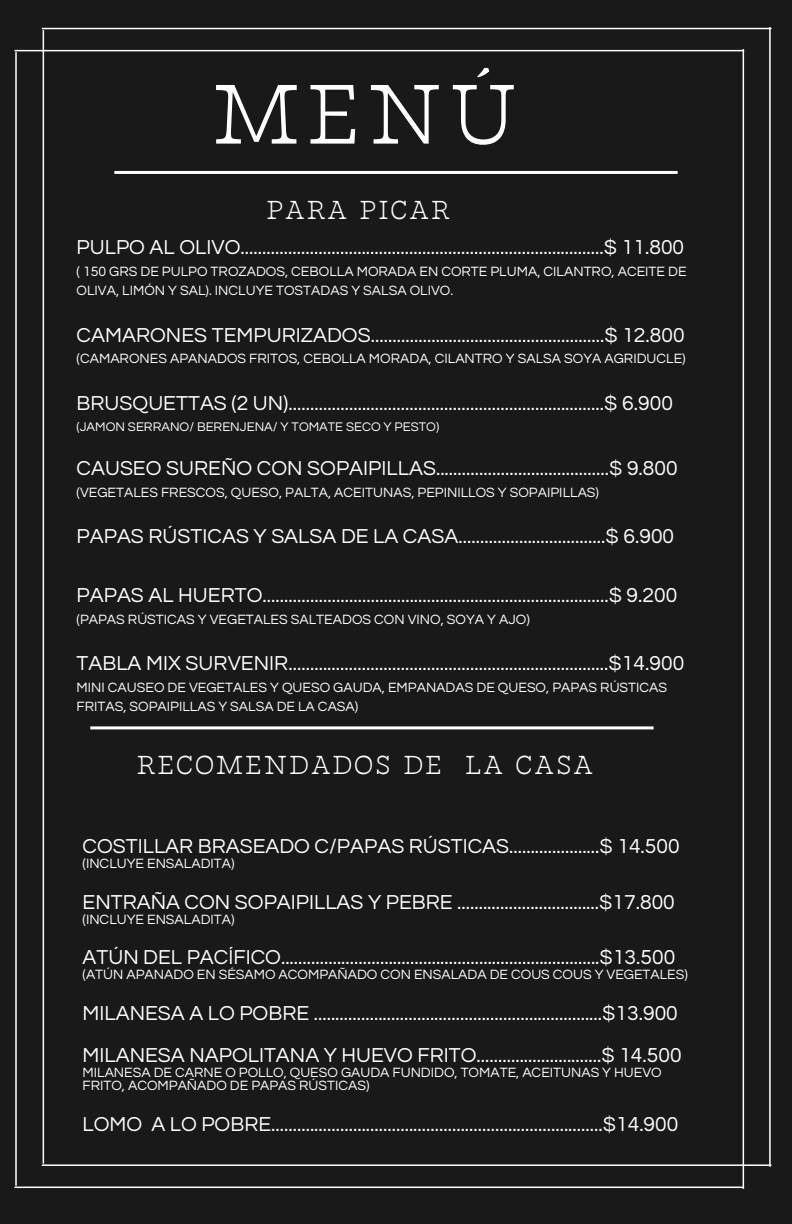
<style>
.page{position:relative;width:792px;height:1224px;background:#191919}
.page>*{position:absolute;margin:0;border:0;box-sizing:border-box;transform-origin:0 0}
.t1{font:300 90.6px "Tarif";color:#fff}
.t2{font:300 28px "Tarif";letter-spacing:.095em;color:#fff}
.t3{font:21px "Questrial";color:#fff}
.t4{font:14px/19.5px "Questrial";letter-spacing:.005em;color:#fff}
.t5{font:13px "Questrial";letter-spacing:.005em;color:#fff}
</style>
<div class="page">
<hr style="left:114px;top:171px;width:564px;height:3px;background:#fff">
<hr style="left:42px;top:28px;width:729px;height:1px;background:#fff">
<hr style="left:15px;top:50px;width:729px;height:1px;background:#fff">
<hr style="left:42px;top:1164px;width:729px;height:2px;background:#fff">
<hr style="left:15px;top:1187px;width:729px;height:1px;background:#fff">
<hr style="left:43px;top:30px;width:1px;height:1134px;background:#fff">
<hr style="left:15px;top:52px;width:2px;height:1134px;background:#fff">
<hr style="left:769px;top:27px;width:2px;height:1140px;background:#fff">
<hr style="left:743px;top:49px;width:1px;height:1140px;background:#fff">
<hr style="left:90px;top:726px;width:564px;height:3px;background:#fff">
<p class="t1" style="left:214px;top:62px;width:304px">MENÚ</p>
<p class="t2" style="left:267px;top:194px;width:184px">PARA PICAR</p>
<p class="t3" style="left:77px;top:237px;width:609px">PULPO AL OLIVO....................................................................................$ 11.800</p>
<p class="t4" style="left:77px;top:262px;width:612px">( 150 GRS DE PULPO TROZADOS, CEBOLLA MORADA EN CORTE PLUMA, CILANTRO, ACEITE DE<br>OLIVA, LIMÓN Y SAL). INCLUYE TOSTADAS Y SALSA OLIVO.</p>
<p class="t3" style="left:77px;top:324px;width:610px">CAMARONES TEMPURIZADOS......................................................$ 12.800</p>
<p class="t4" style="left:77px;top:349px;width:611px">(CAMARONES APANADOS FRITOS, CEBOLLA MORADA, CILANTRO Y SALSA SOYA AGRIDUCLE)</p>
<p class="t3" style="left:77px;top:393px;width:598px">BRUSQUETTAS (2 UN).........................................................................$ 6.900</p>
<p class="t5" style="left:77px;top:420px;width:364px">(JAMON SERRANO/ BERENJENA/ Y TOMATE SECO Y PESTO)</p>
<p class="t3" style="left:77px;top:458px;width:603px">CAUSEO SUREÑO CON SOPAIPILLAS........................................$ 9.800</p>
<p class="t4" style="left:77px;top:483px;width:524px">(VEGETALES FRESCOS, QUESO, PALTA, ACEITUNAS, PEPINILLOS Y SOPAIPILLAS)</p>
<h1 class="t3" style="left:77px;top:526px;width:599px">PAPAS RÚSTICAS Y SALSA DE LA CASA..................................$ 6.900</h1>
<p class="t3" style="left:77px;top:585px;width:602px">PAPAS AL HUERTO................................................................................$ 9.200</p>
<p class="t4" style="left:77px;top:610px;width:455px">(PAPAS RÚSTICAS Y VEGETALES SALTEADOS CON VINO, SOYA Y AJO)</p>
<h2 class="t3" style="left:77px;top:653px;width:609px">TABLA MIX SURVENIR..........................................................................$14.900</h2>
<h2 class="t4" style="left:77px;top:678px;width:592px">MINI CAUSEO DE VEGETALES Y QUESO GAUDA, EMPANADAS DE QUESO, PAPAS RÚSTICAS<br>FRITAS, SOPAIPILLAS Y SALSA DE LA CASA)</h2>
<h3 class="t2" style="left:137px;top:749px;width:457px">RECOMENDADOS DE LA CASA</h3>
<p class="t3" style="left:83px;top:836px;width:599px">COSTILLAR BRASEADO C/PAPAS RÚSTICAS.....................$ 14.500</p>
<p class="t4" style="left:83px;top:854px;width:153px">(INCLUYE ENSALADITA)</p>
<p class="t3" style="left:83px;top:892px;width:594px">ENTRAÑA CON SOPAIPILLAS Y PEBRE .................................$17.800</p>
<p class="t4" style="left:83px;top:910px;width:153px">(INCLUYE ENSALADITA)</p>
<h3 class="t3" style="left:83px;top:947px;width:594px">ATÚN DEL PACÍFICO..........................................................................$13.500</h3>
<h3 class="t4" style="left:83px;top:965px;width:607px">(ATÚN APANADO EN SÉSAMO ACOMPAÑADO CON ENSALADA DE COUS COUS Y VEGETALES)</h3>
<h3 class="t3" style="left:83px;top:1003px;width:597px">MILANESA A LO POBRE ...................................................................$13.900</h3>
<h3 class="t3" style="left:83px;top:1045px;width:601px">MILANESA NAPOLITANA Y HUEVO FRITO.............................$ 14.500</h3>
<h3 class="t4" style="left:83px;top:1066px;width:581px;line-height:13.5px">MILANESA DE CARNE O POLLO, QUESO GAUDA FUNDIDO, TOMATE, ACEITUNAS Y HUEVO<br>FRITO, ACOMPAÑADO DE PAPAS RÚSTICAS)</h3>
<h3 class="t3" style="left:83px;top:1114px;width:597px">LOMO A LO POBRE.............................................................................$14.900</h3>
</div>
